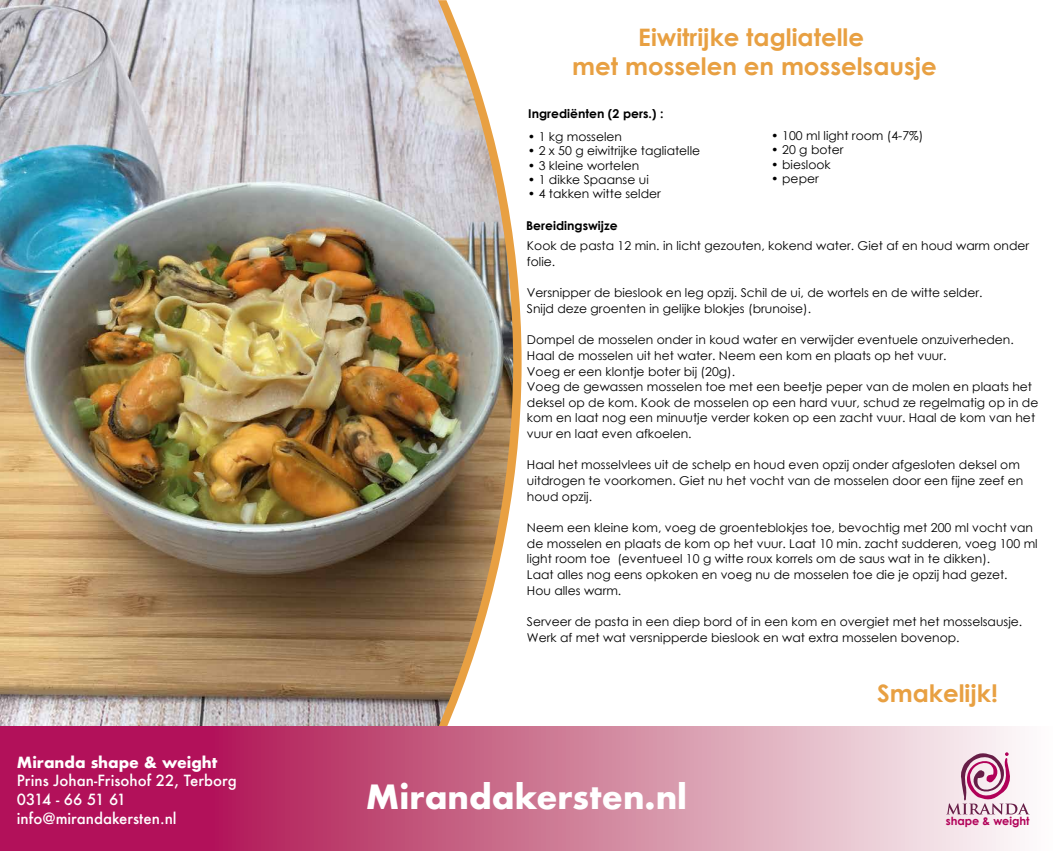
<style>
.page{position:relative;width:1053px;height:851px;background:#fff}
.page>*{position:absolute;margin:0;border:0;box-sizing:border-box;transform-origin:0 0}
.t1{font:700 32.5px "Futura";color:#fff}
.t2{font:700 24.12px/28.6px "Century Gothic";color:#e8a042;text-align:center}
.t3{font:500 15px/18.8px "Futura";color:#fff}
.t4{font:700 15px "Futura";color:#fff}
.t5{font:12.12px/15.6px "Century Gothic";color:#000}
.t6{font:700 12.12px "Century Gothic";color:#000}
.t7{font:700 11.25px "Century Gothic";color:#b10058}
</style>
<div class="page">
<img style="left:0;top:0;width:513px;height:726px">
<svg style="left:0;top:726px;width:1030px;height:124px;background:#cb6c91"></svg>
<svg style="left:946px;top:750px;width:83px;height:64px"></svg>
<h2 class="t2" style="left:572px;top:22px;width:366px">Eiwitrijke tagliatelle<br>met mosselen en mosselsausje</h2>
<p class="t6" style="left:528px;top:104px;width:137px">Ingrediënten (2 pers.) :</p>
<p class="t5" style="left:527px;top:128px;width:96px">• 1 kg mosselen</p>
<p class="t5" style="left:527px;top:143px;width:174px">• 2 x 50 g eiwitrijke tagliatelle</p>
<p class="t5" style="left:527px;top:157px;width:113px">• 3 kleine wortelen</p>
<p class="t5" style="left:527px;top:171px;width:122px">• 1 dikke Spaanse ui</p>
<p class="t5" style="left:527px;top:186px;width:135px">• 4 takken witte selder</p>
<p class="t5" style="left:771px;top:127px;width:153px">• 100 ml light room (4-7%)</p>
<p class="t5" style="left:771px;top:142px;width:74px">• 20 g boter</p>
<p class="t5" style="left:771px;top:156px;width:61px">• bieslook</p>
<p class="t5" style="left:771px;top:171px;width:49px">• peper</p>
<p class="t6" style="left:526px;top:216px;width:93px">Bereidingswijze</p>
<p class="t5" style="left:527px;top:238px;width:504px">Kook de pasta 12 min. in licht gezouten, kokend water. Giet af en houd warm onder folie.</p>
<p class="t5" style="left:527px;top:285px;width:457px">Versnipper de bieslook en leg opzij. Schil de ui, de wortels en de witte selder.<br>Snijd deze groenten in gelijke blokjes (brunoise).</p>
<p class="t5" style="left:527px;top:332px;width:513px">Dompel de mosselen onder in koud water en verwijder eventuele onzuiverheden.<br>Haal de mosselen uit het water. Neem een kom en plaats op het vuur.<br>Voeg er een klontje boter bij (20g).<br>Voeg de gewassen mosselen toe met een beetje peper van de molen en plaats het deksel op de kom. Kook de mosselen op een hard vuur, schud ze regelmatig op in de kom en laat nog een minuutje verder koken op een zacht vuur. Haal de kom van het vuur en laat even afkoelen.</p>
<p class="t5" style="left:527px;top:457px;width:497px">Haal het mosselvlees uit de schelp en houd even opzij onder afgesloten deksel om uitdrogen te voorkomen. Giet nu het vocht van de mosselen door een fijne zeef en houd opzij.</p>
<p class="t5" style="left:527px;top:519px;width:512px">Neem een kleine kom, voeg de groenteblokjes toe, bevochtig met 200 ml vocht van de mosselen en plaats de kom op het vuur. Laat 10 min. zacht sudderen, voeg 100 ml light room toe (eventueel 10 g witte roux korrels om de saus wat in te dikken).<br>Laat alles nog eens opkoken en voeg nu de mosselen toe die je opzij had gezet.<br>Hou alles warm.</p>
<p class="t5" style="left:527px;top:613px;width:497px">Serveer de pasta in een diep bord of in een kom en overgiet met het mosselsausje.<br>Werk af met wat versnipperde bieslook en wat extra mosselen bovenop.</p>
<p class="t4" style="left:17px;top:751px;width:202px">Miranda shape &amp; weight</p>
<p class="t3" style="left:17px;top:771px;width:221px">Prins Johan-Frisohof 22, Terborg<br>0314 - 66 51 61 info@mirandakersten.nl</p>
<h1 class="t1" style="left:366px;top:773px;width:323px">Mirandakersten.nl</h1>
<h2 class="t2" style="left:877px;top:677px;width:122px">Smakelijk!</h2>
<p class="t7" style="left:945px;top:814px;width:85px">shape &amp; weight</p>
</div>
